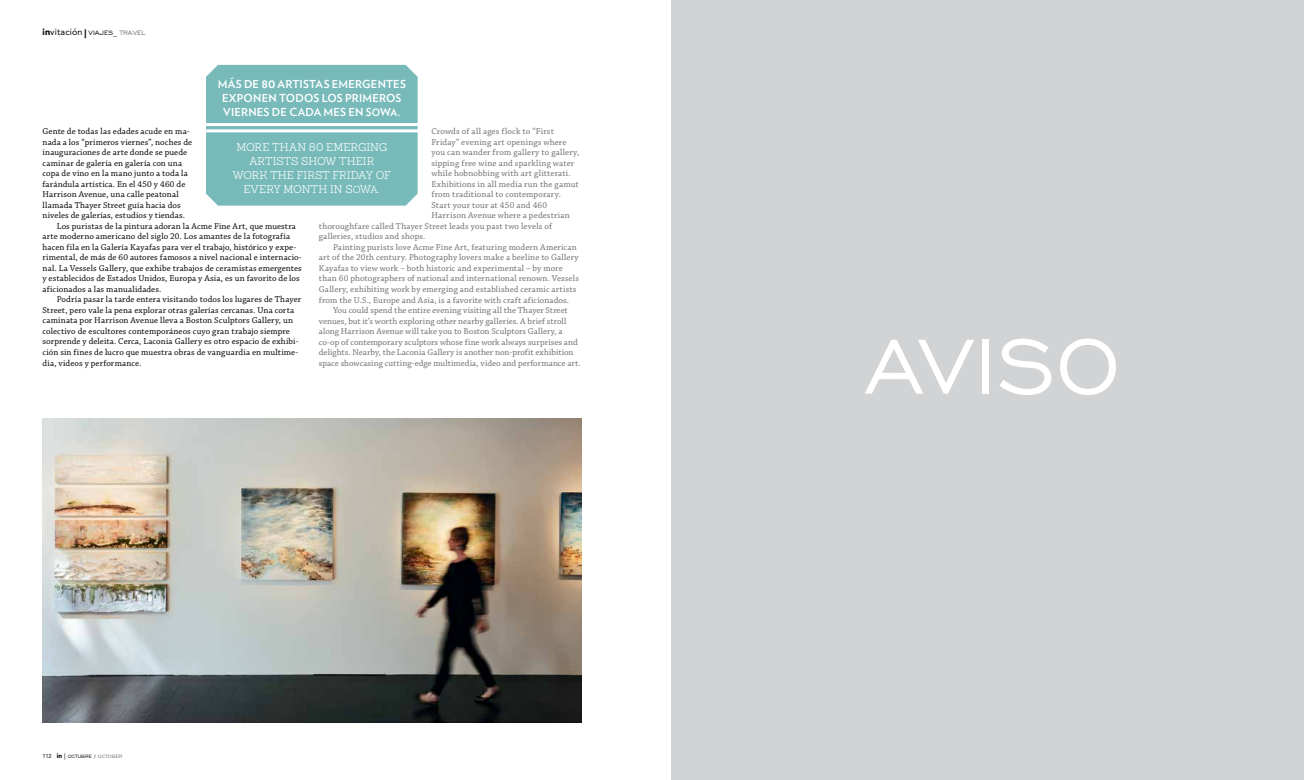
<style>
.page{position:relative;width:1304px;height:780px;background:#fff}
.page>*{position:absolute;margin:0;border:0;box-sizing:border-box;transform-origin:0 0}
.t1{font:100px "Engravers Gothic BT";color:#fff}
.t2{font:700 11px/14px "Verlag";letter-spacing:.015em;color:#fff;text-align:center}
.t3{font:300 11px/14px "Sanchez";letter-spacing:.005em;color:#fff;text-align:center}
.t4{font:9px "Chaparral Pro";letter-spacing:.01em;color:#6d6e71}
.t5{font:9px "Chaparral Pro";letter-spacing:.01em;color:#000}
.t6{font:9px "Avenir";letter-spacing:.02em;color:#000}
.t7{font:6px "Engravers Gothic BT";letter-spacing:.005em;color:#000}
.s1{font-weight:900}
.s2{font-family:"Engravers Gothic BT";font-size:8px}
.s3{font-family:"Engravers Gothic BT";font-size:8px;color:#6d6e71}
.s4{font-size:13px}
.s5{font-size:10px}
.s6{font-family:"Avenir";font-size:5.7px}
.s7{font-family:"Avenir";font-weight:900;font-size:6.5px}
.s8{font-family:"Avenir";font-weight:900;font-size:6.5px;color:#6d6e71}
.s9{color:#6d6e71}
</style>
<div class="page">
<div style="left:672px;top:0;width:632px;height:780px;background:#d1d3d4"></div>
<img style="left:43px;top:418px;width:538px;height:304px">
<div style="left:206px;top:65px;width:212px;height:141px;background:#77bab9"></div>
<hr style="left:204px;top:123px;width:216px;height:3px;background:#fff">
<hr style="left:204px;top:129px;width:216px;height:3px;background:#fff">
<p class="t6" style="left:43px;top:27px;width:104px"><span class="s1">in</span>vitación <span class="s1">|</span> <span class="s2">VIAJES_</span> <span class="s3">TRAVEL</span></p>
<p class="t2" style="left:218px;top:76px;width:190px">MÁS DE <span class="s4">80</span> ARTISTAS EMERGENTES<br>EXPONEN TODOS LOS PRIMEROS<br>VIERNES DE CADA MES EN S<span class="s5">O</span>W<span class="s5">A</span>.</p>
<p class="t3" style="left:233px;top:140px;width:159px">MORE THAN 80 EMERGING<br>ARTISTS SHOW THEIR<br>WORK THE FIRST FRIDAY OF<br>EVERY MONTH IN S<span class="s5">O</span>W<span class="s5">A</span>.</p>
<p class="t4" style="left:431px;top:126px;width:124px">Crowds of all ages flock to “First</p>
<p class="t4" style="left:431px;top:137px;width:136px">Friday” evening art openings where</p>
<p class="t4" style="left:431px;top:147px;width:149px">you can wander from gallery to gallery,</p>
<p class="t4" style="left:431px;top:158px;width:144px">sipping free wine and sparkling water</p>
<p class="t4" style="left:431px;top:168px;width:141px">while hobnobbing with art glitterati.</p>
<p class="t4" style="left:431px;top:179px;width:149px">Exhibitions in all media run the gamut</p>
<p class="t4" style="left:431px;top:189px;width:131px">from traditional to contemporary.</p>
<p class="t4" style="left:431px;top:200px;width:117px">Start your tour at 450 and 460</p>
<p class="t4" style="left:431px;top:210px;width:140px">Harrison Avenue where a pedestrian</p>
<p class="t4" style="left:319px;top:221px;width:235px">thoroughfare called Thayer Street leads you past two levels of</p>
<p class="t4" style="left:319px;top:231px;width:108px">galleries, studios and shops.</p>
<p class="t4" style="left:333px;top:242px;width:245px">Painting purists love Acme Fine Art, featuring modern American</p>
<p class="t4" style="left:319px;top:252px;width:261px">art of the 20th century. Photography lovers make a beeline to Gallery</p>
<p class="t4" style="left:319px;top:263px;width:245px">Kayafas to view work – both historic and experimental – by more</p>
<p class="t4" style="left:319px;top:273px;width:262px">than 60 photographers of national and international renown. Vessels</p>
<p class="t4" style="left:319px;top:284px;width:259px">Gallery, exhibiting work by emerging and established ceramic artists</p>
<p class="t4" style="left:319px;top:295px;width:252px">from the U.S., Europe and Asia, is a favorite with craft aficionados.</p>
<p class="t4" style="left:333px;top:305px;width:236px">You could spend the entire evening visiting all the Thayer Street</p>
<p class="t4" style="left:319px;top:316px;width:249px">venues, but it’s worth exploring other nearby galleries. A brief stroll</p>
<p class="t4" style="left:319px;top:326px;width:245px">along Harrison Avenue will take you to Boston Sculptors Gallery, a</p>
<p class="t4" style="left:319px;top:337px;width:260px">co-op of contemporary sculptors whose fine work always surprises and</p>
<p class="t4" style="left:319px;top:347px;width:256px">delights. Nearby, the Laconia Gallery is another non-profit exhibition</p>
<p class="t4" style="left:319px;top:358px;width:263px">space showcasing cutting-edge multimedia, video and performance art.</p>
<p class="t5" style="left:43px;top:126px;width:149px">Gente de todas las edades acude en ma-</p>
<p class="t5" style="left:43px;top:137px;width:151px">nada a los “primeros viernes”, noches de</p>
<p class="t5" style="left:43px;top:147px;width:146px">inauguraciones de arte donde se puede</p>
<p class="t5" style="left:43px;top:158px;width:141px">caminar de galería en galería con una</p>
<p class="t5" style="left:43px;top:168px;width:147px">copa de vino en la mano junto a toda la</p>
<p class="t5" style="left:43px;top:179px;width:144px">farándula artística. En el 450 y 460 de</p>
<p class="t5" style="left:43px;top:189px;width:138px">Harrison Avenue, una calle peatonal</p>
<p class="t5" style="left:43px;top:200px;width:140px">llamada Thayer Street guía hacia dos</p>
<p class="t5" style="left:43px;top:210px;width:144px">niveles de galerías, estudios y tiendas.</p>
<p class="t5" style="left:57px;top:221px;width:241px">Los puristas de la pintura adoran la Acme Fine Art, que muestra</p>
<p class="t5" style="left:43px;top:231px;width:249px">arte moderno americano del siglo 20. Los amantes de la fotografía</p>
<p class="t5" style="left:43px;top:242px;width:255px">hacen fila en la Galería Kayafas para ver el trabajo, histórico y expe-</p>
<p class="t5" style="left:43px;top:252px;width:261px">rimental, de más de 60 autores famosos a nivel nacional e internacio-</p>
<p class="t5" style="left:43px;top:263px;width:261px">nal. La Vessels Gallery, que exhibe trabajos de ceramistas emergentes</p>
<p class="t5" style="left:43px;top:273px;width:259px">y establecidos de Estados Unidos, Europa y Asia, es un favorito de los</p>
<p class="t5" style="left:43px;top:284px;width:120px">aficionados a las manualidades.</p>
<p class="t5" style="left:57px;top:294px;width:246px">Podría pasar la tarde entera visitando todos los lugares de Thayer</p>
<p class="t5" style="left:43px;top:305px;width:253px">Street, pero vale la pena explorar otras galerías cercanas. Una corta</p>
<p class="t5" style="left:43px;top:315px;width:252px">caminata por Harrison Avenue lleva a Boston Sculptors Gallery, un</p>
<p class="t5" style="left:43px;top:326px;width:249px">colectivo de escultores contemporáneos cuyo gran trabajo siempre</p>
<p class="t5" style="left:43px;top:336px;width:258px">sorprende y deleita. Cerca, Laconia Gallery es otro espacio de exhibi-</p>
<p class="t5" style="left:43px;top:347px;width:257px">ción sin fines de lucro que muestra obras de vanguardia en multime-</p>
<p class="t5" style="left:43px;top:357px;width:100px">dia, videos y performance.</p>
<p class="t7" style="left:43px;top:752px;width:82px"><span class="s6">112</span> <span class="s7">in</span> <span class="s8">|</span> OCTUBRE / <span class="s9">OCTOBER</span></p>
<h1 class="t1" style="left:865px;top:311px;width:256px">AVISO</h1>
</div>
